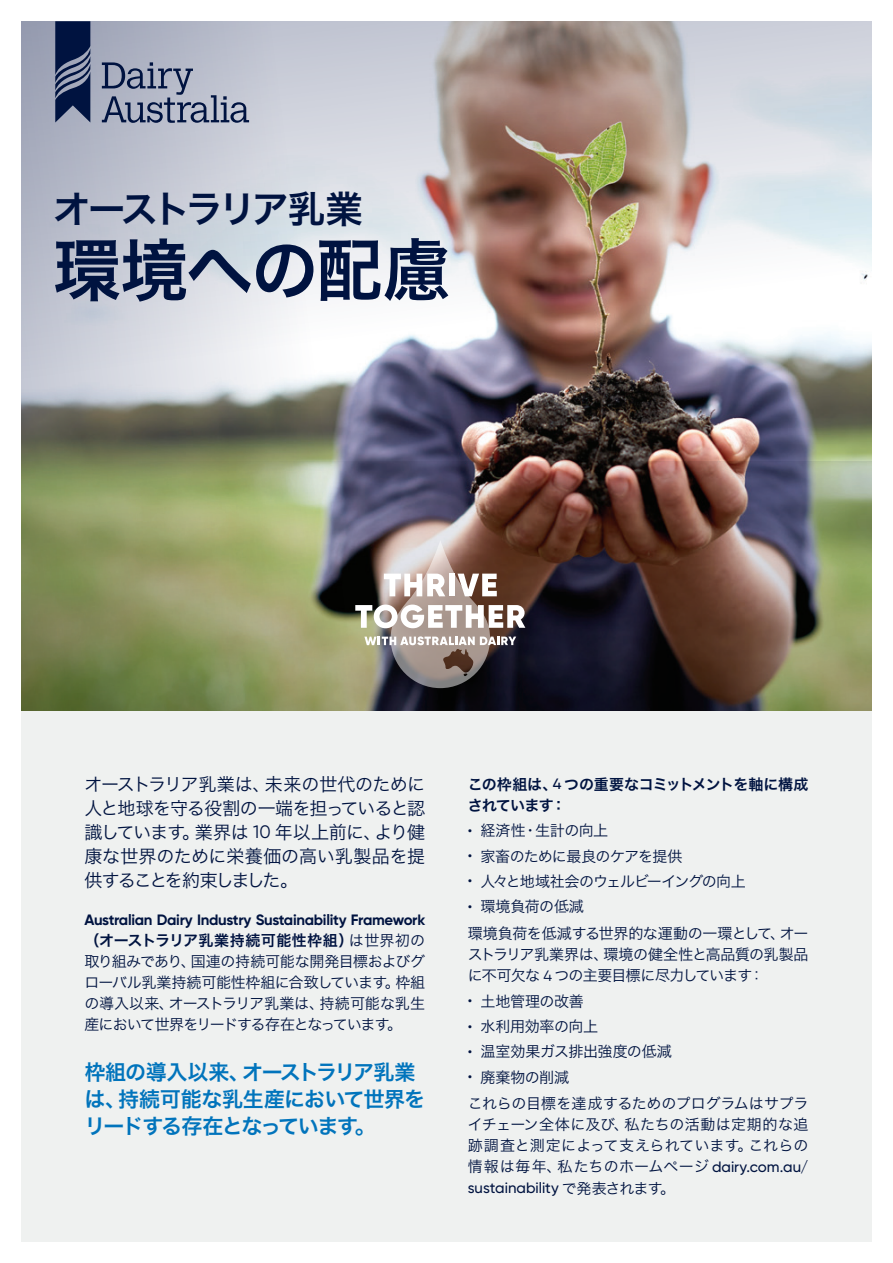
<style>
.page{position:relative;width:893px;height:1263px;background:#fff}
.page>*{position:absolute;margin:0;border:0;box-sizing:border-box;transform-origin:0 0}
.t1{font:67.5px "Hira Kaku Pro N W6";letter-spacing:-.03em;color:#001340}
.t2{font:37.5px "Hira Kaku Pro N W6";letter-spacing:-.12em;color:#001340}
.t3{font:21px/27px "Hira Kaku Pro N W6";letter-spacing:-.045em;color:#0174bc}
.t4{font:18px/24px "Hira Kaku Pro N W3";letter-spacing:-.025em;color:#001340;text-align:justify}
.t5{font:15px/21px "Hira Kaku Pro N W3";letter-spacing:-.025em;color:#001340}
.t6{font:700 15px "Gilroy";letter-spacing:-.02em;color:#001340}
.t7{font:15px/21px "Hira Kaku Pro N W6";letter-spacing:-.04em;color:#001340}
.t8{font:15px "Hira Kaku Pro N W6";letter-spacing:.025em;color:#001340}
.t9{font:500 15px "Gilroy";color:#001340}
.t10{font:15px "Hira Kaku Pro N W3";letter-spacing:-.065em;color:#001340}
.t11{font:15px "Hira Kaku Pro N W3";letter-spacing:-.055em;color:#001340}
.s1{font-family:"Gilroy"}
.s2{font-family:"Hira Kaku Pro N W3"}
.s3{font-family:"Gilroy";font-weight:500}
.s4{font-family:"Hira Kaku Pro N W3";font-weight:400}
</style>
<div class="page">
<div style="left:21px;top:21px;width:851px;height:1221px;background:#eff1f0"></div>
<img style="left:481px;top:380px;width:391px;height:81px">
<img style="left:481px;top:461px;width:391px;height:250px">
<img style="left:21px;top:380px;width:460px;height:331px">
<img style="left:21px;top:21px;width:851px;height:359px">
<svg style="left:355px;top:540px;width:170px;height:148px"></svg>
<svg style="left:102px;top:62px;width:147px;height:61px;background:#9098ac"></svg>
<svg style="left:55px;top:21px;width:35px;height:102px;background:#2c3b61"></svg>
<h2 class="t2" style="left:53px;top:175px;width:311px">オーストラリア乳業</h2>
<h1 class="t1" style="left:53px;top:209px;width:399px">環境への配慮</h1>
<p class="t4" style="left:84px;top:771px;width:342px">オーストラリア乳業は、未来の世代のために人と地球を守る役割の一端を担っていると認識しています。業界は <span class="s1">10</span> 年以上前に、より健康な世界のために栄養価の高い乳製品を提供することを約束しました。</p>
<p class="t6" style="left:84px;top:910px;width:342px">Australian Dairy Industry Sustainability Framework</p>
<p class="t8" style="left:84px;top:927px;width:342px">（オーストラリア乳業持続可能性枠組）<span class="s2">は世界初の</span></p>
<p class="t5" style="left:84px;top:950px;width:342px;text-align:justify">取り組みであり、国連の持続可能な開発目標およびグローバル乳業持続可能性枠組に合致しています。枠組の導入以来、オーストラリア乳業は、持続可能な乳生産において世界をリードする存在となっています。</p>
<h3 class="t3" style="left:84px;top:1058px;width:342px">枠組の導入以来、オーストラリア乳業は、持続可能な乳生産において世界をリードする存在となっています。</h3>
<p class="t7" style="left:468px;top:773px;width:342px">この枠組は、<span class="s3">4</span> つの重要なコミットメントを軸に構成されています：</p>
<p class="t5" style="left:468px;top:819px;width:142px"><span class="s1">•</span> 経済性・生計の向上</p>
<p class="t11" style="left:468px;top:843px;width:216px"><span class="s1">•</span> 家畜のために最良のケアを提供</p>
<p class="t10" style="left:468px;top:868px;width:280px"><span class="s1">•</span> 人々と地域社会のウェルビーイングの向上</p>
<p class="t5" style="left:468px;top:892px;width:342px;line-height:27px"><span class="s1">•</span> 環境負荷の低減<br>環境負荷を低減する世界的な運動の一環として、オー</p>
<p class="t5" style="left:468px;top:943px;width:342px">ストラリア乳業界は、環境の健全性と高品質の乳製品に不可欠な <span class="s1">4</span> つの主要目標に尽力しています：</p>
<p class="t5" style="left:468px;top:989px;width:117px"><span class="s1">•</span> 土地管理の改善</p>
<p class="t5" style="left:468px;top:1015px;width:132px"><span class="s1">•</span> 水利用効率の向上</p>
<p class="t5" style="left:468px;top:1040px;width:206px"><span class="s1">•</span> 温室効果ガス排出強度の低減</p>
<p class="t5" style="left:468px;top:1062px;width:342px;line-height:27px"><span class="s1">•</span> 廃棄物の削減<br>これらの目標を達成するためのプログラムはサプラ</p>
<p class="t5" style="left:468px;top:1113px;width:342px;text-align:justify">イチェーン全体に及び、私たちの活動は定期的な追跡調査と測定によって支えられています。これらの情報は毎年、私たちのホームページ <span class="s3">dairy.com.au/</span></p>
<p class="t9" style="left:468px;top:1179px;width:209px">sustainability <span class="s4">で発表されます。</span></p>
</div>
